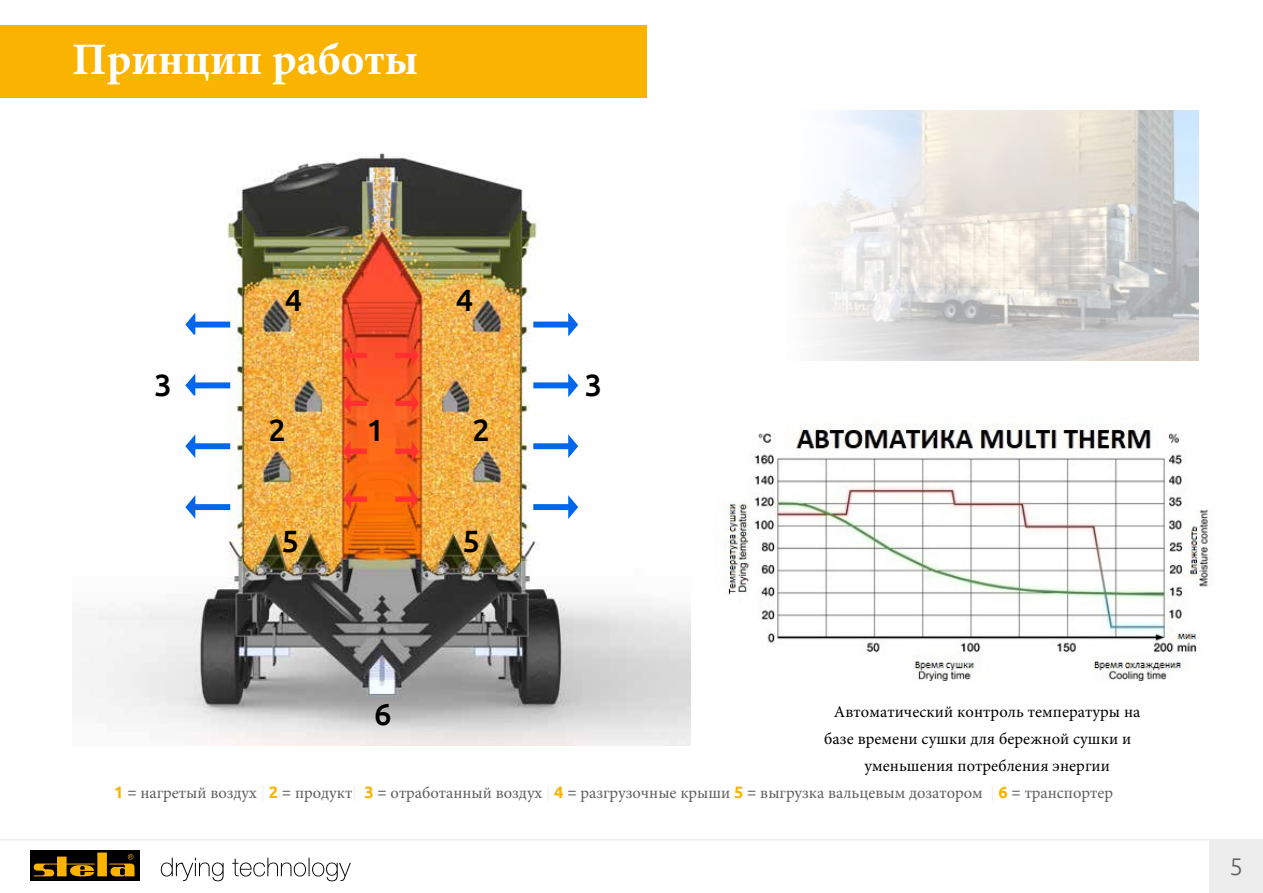
<style>
.page{position:relative;width:1263px;height:893px;background:#fff}
.page>*{position:absolute;margin:0;border:0;box-sizing:border-box;transform-origin:0 0}
.t1{font:700 45px "Minion Pro";color:#fff}
.t2{font:500 30.75px "Ubuntu";color:#000}
.t3{font:300 24px "Ubuntu";color:#5f5e5e}
.t4{font:16.5px "Minion Pro";color:#5f5e5e}
.t5{font:16.5px "Minion Pro";letter-spacing:.005em;color:#000}
.s1{font-family:"Ubuntu";font-weight:700;color:#fab400}
.s2{font-family:"Ubuntu";font-weight:300}
.s3{font-family:"Ubuntu";font-weight:300;color:#ededed}
</style>
<div class="page">
<hr style="left:0;top:839px;width:1263px;height:1px;background:#ededed">
<div style="left:1209px;top:839px;width:54px;height:54px;background:#ededed"></div>
<div style="left:30px;top:850px;width:110px;height:30px;background:#000"></div>
<svg style="left:33px;top:852px;width:101px;height:25px"></svg>
<svg style="left:161px;top:858px;width:190px;height:23px"></svg>
<div style="left:0;top:26px;width:646px;height:72px;background:#fab400"></div>
<img style="left:72px;top:153px;width:619px;height:592px">
<svg style="left:185px;top:373px;width:45px;height:22px"></svg>
<svg style="left:185px;top:495px;width:45px;height:24px"></svg>
<svg style="left:533px;top:313px;width:45px;height:23px"></svg>
<svg style="left:533px;top:434px;width:45px;height:24px"></svg>
<svg style="left:533px;top:495px;width:45px;height:24px"></svg>
<svg style="left:343px;top:345px;width:24px;height:21px"></svg>
<svg style="left:343px;top:393px;width:24px;height:21px"></svg>
<svg style="left:343px;top:440px;width:24px;height:22px"></svg>
<svg style="left:344px;top:488px;width:23px;height:22px"></svg>
<svg style="left:395px;top:345px;width:24px;height:21px"></svg>
<svg style="left:395px;top:393px;width:24px;height:21px"></svg>
<svg style="left:395px;top:440px;width:24px;height:22px"></svg>
<svg style="left:395px;top:488px;width:23px;height:22px"></svg>
<img style="left:808px;top:111px;width:391px;height:250px">
<img style="left:728px;top:424px;width:485px;height:256px">
<svg style="left:185px;top:313px;width:60px;height:22px"></svg>
<svg style="left:402px;top:317px;width:14px;height:1px"></svg>
<svg style="left:100px;top:401px;width:14px;height:1px"></svg>
<svg style="left:530px;top:373px;width:48px;height:30px"></svg>
<svg style="left:185px;top:434px;width:45px;height:24px"></svg>
<svg style="left:320px;top:731px;width:14px;height:1px"></svg>
<svg style="left:227px;top:558px;width:15px;height:1px"></svg>
<svg style="left:408px;top:558px;width:15px;height:1px"></svg>
<h1 class="t1" style="left:72px;top:28px;width:348px">Принцип работы</h1>
<h2 class="t2" style="left:285px;top:280px;width:19px">4</h2>
<h2 class="t2" style="left:456px;top:280px;width:19px">4</h2>
<h2 class="t2" style="left:154px;top:365px;width:19px">3</h2>
<h2 class="t2" style="left:584px;top:365px;width:19px">3</h2>
<h2 class="t2" style="left:269px;top:410px;width:19px">2</h2>
<h2 class="t2" style="left:367px;top:410px;width:19px">1</h2>
<h2 class="t2" style="left:473px;top:410px;width:19px">2</h2>
<h2 class="t2" style="left:281px;top:522px;width:19px">5</h2>
<h2 class="t2" style="left:462px;top:522px;width:19px">5</h2>
<h2 class="t2" style="left:374px;top:695px;width:19px">6</h2>
<p class="t5" style="left:834px;top:700px;width:308px">Автоматический контроль температуры на</p>
<p class="t5" style="left:824px;top:727px;width:309px">базе времени сушки для бережной сушки и</p>
<p class="t5" style="left:864px;top:754px;width:247px">уменьшения потребления энергии</p>
<p class="t4" style="left:114px;top:782px;width:1000px"><span class="s1">1</span> <span class="s2">=</span> нагретый воздух <span class="s3">|</span> <span class="s1">2</span> <span class="s2">=</span> продукт<span class="s3">|</span> <span class="s1">3</span> <span class="s2">=</span> отработанный воздух <span class="s3">|</span> <span class="s1">4</span> <span class="s2">=</span> разгрузочные крыши <span class="s1">5</span> <span class="s2">=</span> выгрузка вальцевым дозатором <span class="s3">|</span> <span class="s1">6</span> <span class="s2">=</span> транспортер</p>
<h3 class="t3" style="left:1229px;top:852px;width:15px">5</h3>
</div>
